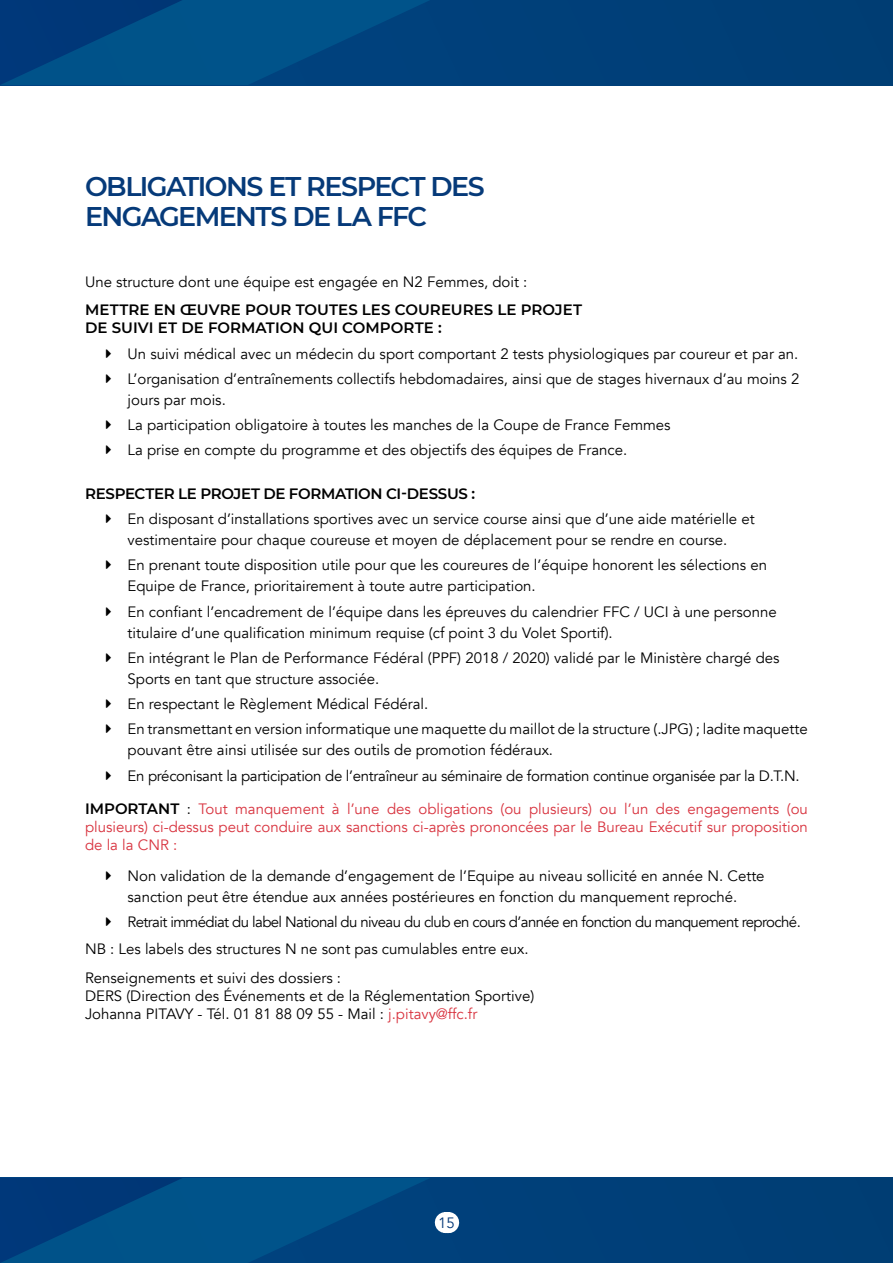
<style>
.page{position:relative;width:893px;height:1263px;background:#fff}
.page>*{position:absolute;margin:0;border:0;box-sizing:border-box;transform-origin:0 0}
.t1{font:600 27px/30px "Montserrat";letter-spacing:-.055em;color:#063a79}
.t2{font:15px/21px "Avenir";color:#000}
.t3{font:15px/18px "Avenir";color:#d8333f;text-align:justify}
.t4{font:15px/25.2px "Avenir";letter-spacing:-.02em;color:#000}
.t5{font:15px/26.5px "Avenir";letter-spacing:-.04em;color:#000}
.t6{font:600 15px/18px "Montserrat";color:#000}
.t7{font:600 15px "Montserrat";letter-spacing:-.02em;color:#000}
.t8{font:15px "Avenir";color:#063a79}
.s1{font-family:"Montserrat";font-weight:600;color:#000}
.s2{color:#000}
.s3{color:#d8333f}
</style>
<div class="page">
<div style="left:0;top:1178px;width:893px;height:85px;background:#003f78"></div>
<svg style="left:1px;top:1178px;width:428px;height:85px"></svg>
<div style="left:0;top:0;width:893px;height:85px;background:#003f78"></div>
<svg style="left:1px;top:0;width:428px;height:85px"></svg>
<svg style="left:445px;top:1212px;width:4px;height:21px"></svg>
<h1 class="t1" style="left:85px;top:170px;width:401px">OBLIGATIONS ET RESPECT DES<br>ENGAGEMENTS DE LA FFC</h1>
<p class="t2" style="left:85px;top:271px;width:444px">Une structure dont une équipe est engagée en N2 Femmes, doit :</p>
<p class="t6" style="left:85px;top:300px;width:499px">METTRE EN ŒUVRE POUR TOUTES LES COUREURES LE PROJET<br>DE SUIVI ET DE FORMATION QUI COMPORTE :</p>
<p class="t2" style="left:128px;top:341px;width:673px;line-height:25.2px">Un suivi médical avec un médecin du sport comportant 2 tests physiologiques par coureur et par an.<br>L’organisation d’entraînements collectifs hebdomadaires, ainsi que de stages hivernaux d’au moins 2</p>
<p class="t2" style="left:128px;top:387px;width:545px;line-height:25.2px">jours par mois.<br>La participation obligatoire à toutes les manches de la Coupe de France Femmes<br>La prise en compte du programme et des objectifs des équipes de France.</p>
<p class="t7" style="left:85px;top:483px;width:392px">RESPECTER LE PROJET DE FORMATION CI-DESSUS :</p>
<p class="t2" style="left:128px;top:509px;width:629px">En disposant d’installations sportives avec un service course ainsi que d’une aide matérielle et vestimentaire pour chaque coureuse et moyen de déplacement pour se rendre en course.</p>
<p class="t2" style="left:128px;top:555px;width:641px">En prenant toute disposition utile pour que les coureures de l’équipe honorent les sélections en<br>Equipe de France, prioritairement à toute autre participation.</p>
<p class="t2" style="left:128px;top:601px;width:651px">En confiant l’encadrement de l’équipe dans les épreuves du calendrier FFC / UCI à une personne titulaire d’une qualification minimum requise (cf point 3 du Volet Sportif).</p>
<p class="t2" style="left:128px;top:647px;width:654px">En intégrant le Plan de Performance Fédéral (PPF) 2018 / 2020) validé par le Ministère chargé des<br>Sports en tant que structure associée.</p>
<p class="t2" style="left:128px;top:692px;width:682px;line-height:25.2px">En respectant le Règlement Médical Fédéral.<br>En transmettant en version informatique une maquette du maillot de la structure (.JPG) ; ladite maquette</p>
<p class="t4" style="left:128px;top:738px;width:674px">pouvant être ainsi utilisée sur des outils de promotion fédéraux.<br>En préconisant la participation de l’entraîneur au séminaire de formation continue organisée par la D.T.N.</p>
<p class="t3" style="left:85px;top:800px;width:724px"><span class="s1">IMPORTANT</span> <span class="s2">:</span> Tout manquement à l’une des obligations (ou plusieurs) ou l’un des engagements (ou plusieurs) ci-dessus peut conduire aux sanctions ci-après prononcées par le Bureau Exécutif sur proposition de la la CNR :</p>
<p class="t2" style="left:128px;top:866px;width:639px">Non validation de la demande d’engagement de l’Equipe au niveau sollicité en année N. Cette sanction peut être étendue aux années postérieures en fonction du manquement reproché.</p>
<p class="t5" style="left:85px;top:909px;width:717px;text-indent:43px">Retrait immédiat du label National du niveau du club en cours d’année en fonction du manquement reproché.<br>NB : Les labels des structures N ne sont pas cumulables entre eux.</p>
<p class="t2" style="left:85px;top:969px;width:451px;line-height:18px">Renseignements et suivi des dossiers :<br>DERS (Direction des Événements et de la Réglementation Sportive)<br>Johanna PITAVY - Tél. 01 81 88 09 55 - Mail : <span class="s3">j.pitavy@ffc.fr</span></p>
<p class="t8" style="left:438px;top:1214px;width:18px">15</p>
</div>
